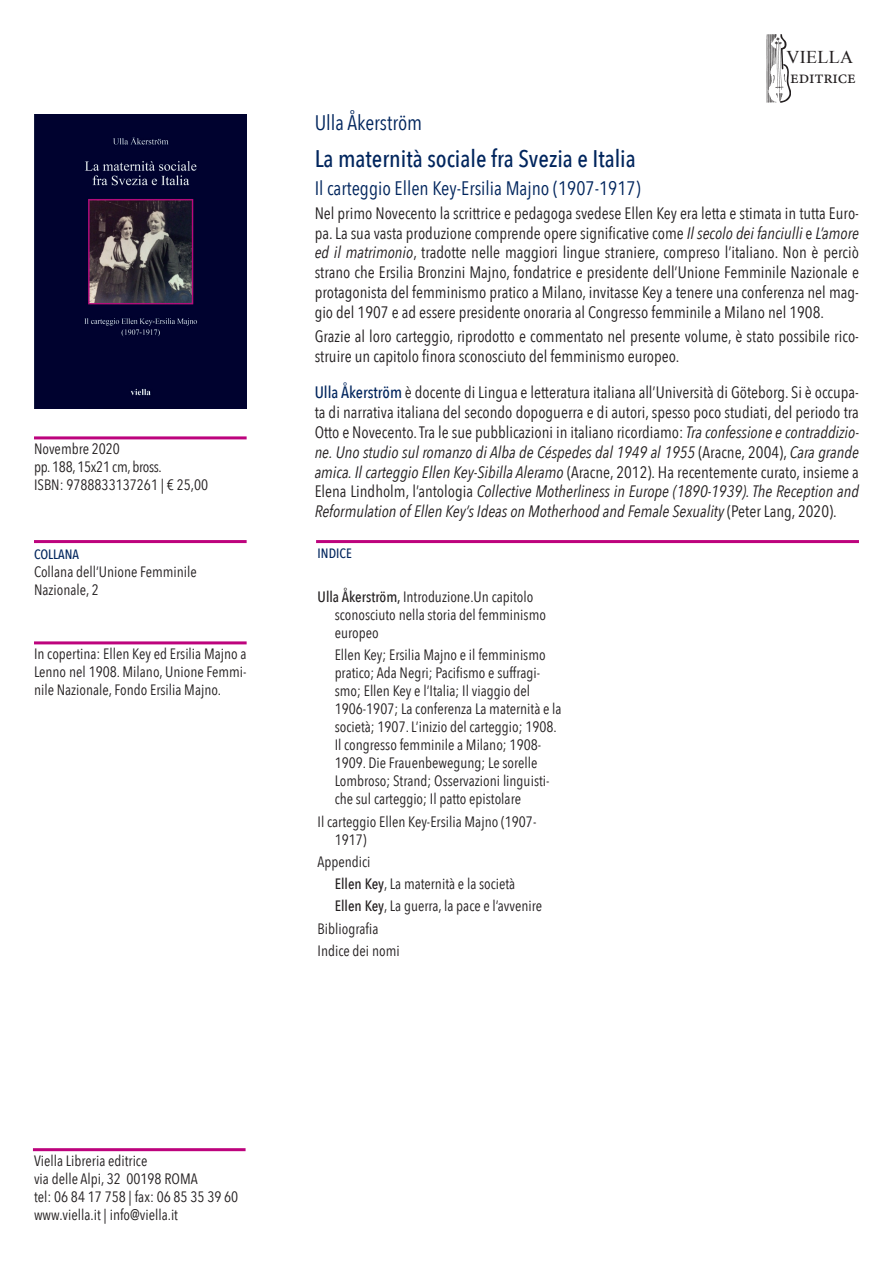
<style>
.page{position:relative;width:893px;height:1263px;background:#fff}
.page>*{position:absolute;margin:0;border:0;box-sizing:border-box;transform-origin:0 0}
.titolo{font:500 24px "Avenir Next Condensed";color:#00255d}
.sottotitolo{font:21px "Avenir Next Condensed";color:#00255d}
.sinossi{font:19.5px "Avenir Next Condensed";color:#00255d}
.t1{font:18px "Minion Pro";letter-spacing:-.01em;color:#231f20}
.t2{font:18px "Times New Roman";letter-spacing:.02em;color:#231f20}
.sinossi-2{font:16.5px/19.8px "Avenir Next Condensed";color:#231f20;text-align:justify}
.indice{font:15px/18px "Avenir Next Condensed";color:#231f20}
.colonna_sinistra{font:15px/18px "Avenir Next Condensed";color:#231f20;text-align:justify}
.indirizzi{font:15px "Avenir Next Condensed";color:#231f20}
.colonna_sinistra-2{font:15px "Avenir Next Condensed";letter-spacing:-.02em;color:#231f20}
.indice-2{font:500 13.5px "Avenir Next Condensed";color:#00255d}
.s1{font-style:italic}
.s2{font-weight:500;color:#00255d}
.s3{font-weight:500}
</style>
<div class="page">
<img style="left:767px;top:34px;width:23px;height:68px">
<img style="left:34px;top:115px;width:213px;height:294px">
<hr style="left:316px;top:540px;width:543px;height:3px;background:#bd037d">
<hr style="left:34px;top:641px;width:213px;height:3px;background:#bd037d">
<hr style="left:34px;top:436px;width:213px;height:3px;background:#bd037d">
<hr style="left:34px;top:540px;width:213px;height:3px;background:#bd037d">
<hr style="left:33px;top:1148px;width:213px;height:3px;background:#bd037d">
<p class="colonna_sinistra" style="left:34px;top:439px;width:88px">Novembre 2020</p>
<p class="colonna_sinistra-2" style="left:34px;top:454px;width:129px">pp. 188, 15x21 cm, bross.</p>
<p class="colonna_sinistra" style="left:34px;top:475px;width:176px">ISBN: 9788833137261 | € 25,00</p>
<p class="indice-2" style="left:34px;top:546px;width:47px">COLLANA</p>
<p class="colonna_sinistra" style="left:34px;top:562px;width:164px">Collana dell’Unione Femminile<br>Nazionale, 2</p>
<p class="colonna_sinistra" style="left:34px;top:644px;width:214px">In copertina: Ellen Key ed Ersilia Majno a Lenno nel 1908. Milano, Unione Femmi&shy;nile Nazionale, Fondo Ersilia Majno.</p>
<p class="t2" style="left:786px;top:45px;width:68px">VIELLA</p>
<p class="t1" style="left:790px;top:65px;width:67px">editrice</p>
<p class="sottotitolo" style="left:315px;top:104px;width:109px">Ulla Åkerström</p>
<p class="titolo" style="left:315px;top:144px;width:323px">La maternità sociale fra Svezia e Italia</p>
<p class="sinossi" style="left:315px;top:171px;width:327px">Il carteggio Ellen Key-Ersilia Majno (1907-1917)</p>
<p class="sinossi-2" style="left:315px;top:202px;width:546px">Nel primo Novecento la scrittrice e pedagoga svedese Ellen Key era letta e stimata in tutta Euro&shy;pa. La sua vasta produzione comprende opere significative come <span class="s1">Il secolo dei fanciulli</span> e <span class="s1">L’amore ed il matrimonio</span>, tradotte nelle maggiori lingue straniere, compreso l’italiano. Non è perciò strano che Ersilia Bronzini Majno, fondatrice e presidente dell’Unione Femminile Nazionale e protagonista del femminismo pratico a Milano, invitasse Key a tenere una conferenza nel mag&shy;gio del 1907 e ad essere presidente onoraria al Congresso femminile a Milano nel 1908.</p>
<p class="sinossi-2" style="left:315px;top:325px;width:546px">Grazie al loro carteggio, riprodotto e commentato nel presente volume, è stato possibile rico&shy;struire un capitolo finora sconosciuto del femminismo europeo.</p>
<p class="sinossi-2" style="left:315px;top:382px;width:546px"><span class="s2">Ulla Åkerström</span> è docente di Lingua e letteratura italiana all’Università di Göteborg. Si è occupa&shy;ta di narrativa italiana del secondo dopoguerra e di autori, spesso poco studiati, del periodo tra Otto e Novecento. Tra le sue pubblicazioni in italiano ricordiamo: <span class="s1">Tra confessione e contraddizio&shy;ne. Uno studio sul romanzo di Alba de Céspedes dal 1949 al 1955</span> (Aracne, 2004), <span class="s1">Cara grande amica. Il carteggio Ellen Key-Sibilla Aleramo</span> (Aracne, 2012). Ha recentemente curato, insieme a Elena Lindholm, l’antologia <span class="s1">Collective Motherliness in Europe (1890-1939). The Reception and Reformulation of Ellen Key’s Ideas on Motherhood and Female Sexuality</span> (Peter Lang, 2020).</p>
<p class="indice-2" style="left:318px;top:545px;width:36px">INDICE</p>
<p class="indice" style="left:335px;top:587px;width:213px;text-indent:-17px"><span class="s3">Ulla Åkerström,</span> Introduzione.Un capitolo sconosciuto nella storia del femminismo europeo</p>
<p class="indice" style="left:335px;top:645px;width:228px">Ellen Key; Ersilia Majno e il femminismo pratico; Ada Negri; Pacifismo e suffragi&shy;smo; Ellen Key e l’Italia; Il viaggio del 1906-1907; La conferenza La maternità e la società; 1907. L’inizio del carteggio; 1908.<br>Il congresso femminile a Milano; 1908- 1909. Die Frauenbewegung; Le sorelle Lombroso; Strand; Osservazioni linguisti&shy;che sul carteggio; Il patto epistolare</p>
<p class="indice" style="left:335px;top:812px;width:203px;text-indent:-17px">Il carteggio Ellen Key-Ersilia Majno (1907-<br>1917)</p>
<p class="indice" style="left:318px;top:852px;width:54px">Appendici</p>
<p class="indice" style="left:335px;top:874px;width:182px"><span class="s3">Ellen Key</span>, La maternità e la società</p>
<p class="indice" style="left:335px;top:896px;width:209px"><span class="s3">Ellen Key</span>, La guerra, la pace e l’avvenire</p>
<p class="indice" style="left:318px;top:919px;width:62px">Bibliografia</p>
<p class="indice" style="left:318px;top:941px;width:84px">Indice dei nomi</p>
<p class="indirizzi" style="left:34px;top:1148px;width:115px">Viella Libreria editrice</p>
<p class="indirizzi" style="left:34px;top:1166px;width:165px">via delle Alpi, 32 00198 ROMA</p>
<p class="indirizzi" style="left:34px;top:1184px;width:206px">tel: 06 84 17 758 | fax: 06 85 35 39 60</p>
<p class="indirizzi" style="left:34px;top:1202px;width:146px">www.viella.it | info@viella.it</p>
</div>
